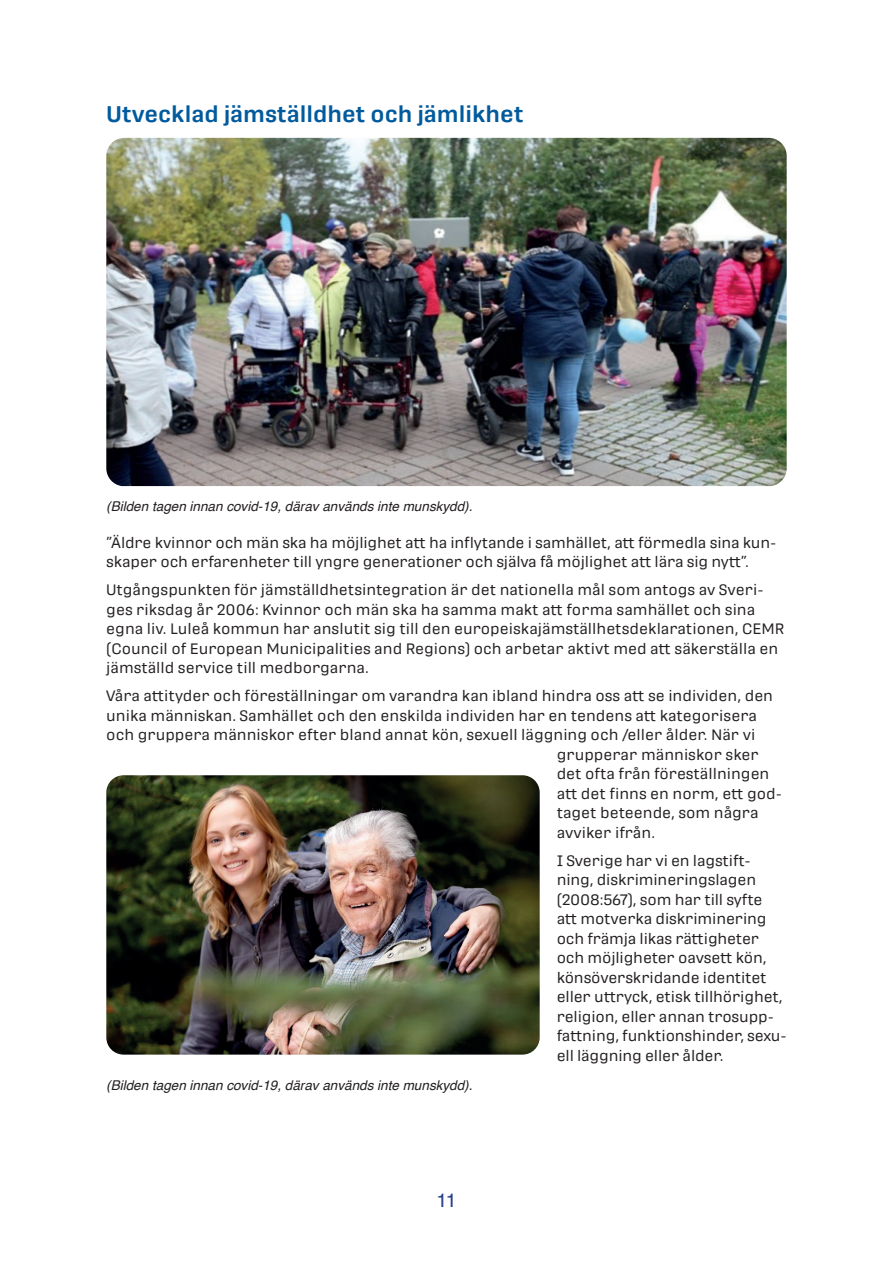
<style>
.page{position:relative;width:893px;height:1263px;background:#fff}
.page>*{position:absolute;margin:0;border:0;box-sizing:border-box;transform-origin:0 0}
.t1{font:600 22.5px "Protipo Wide";color:#015a9d}
.t2{font:19.5px "Helvetica";color:#253f8e}
.t3{font:15px/19.5px "Protipo Wide";letter-spacing:-.005em;color:#231f20}
.t4{font:italic 13.5px "Helvetica";color:#231f20}
</style>
<div class="page">
<img style="left:106px;top:138px;width:681px;height:348px">
<img style="left:106px;top:775px;width:434px;height:279px">
<h1 class="t1" style="left:106px;top:101px;width:419px">Utvecklad jämställdhet och jämlikhet</h1>
<p class="t4" style="left:106px;top:496px;width:368px">(Bilden tagen innan covid-19, därav används inte munskydd).</p>
<p class="t3" style="left:106px;top:532px;width:672px">”Äldre kvinnor och män ska ha möjlighet att ha inflytande i samhället, att förmedla sina kun&shy;skaper och erfarenheter till yngre generationer och själva få möjlighet att lära sig nytt”.</p>
<p class="t3" style="left:106px;top:580px;width:679px">Utgångspunkten för jämställdhetsintegration är det nationella mål som antogs av Sveri&shy;ges riksdag år 2006: Kvinnor och män ska ha samma makt att forma samhället och sina egna liv. Luleå kommun har anslutit sig till den europeiskajämställhetsdeklarationen, CEMR (Council of European Municipalities and Regions) och arbetar aktivt med att säkerställa en jämställd service till medborgarna.</p>
<p class="t3" style="left:106px;top:686px;width:668px">Våra attityder och föreställningar om varandra kan ibland hindra oss att se individen, den</p>
<p class="t3" style="left:106px;top:705px;width:652px">unika människan. Samhället och den enskilda individen har en tendens att kategorisera</p>
<p class="t3" style="left:106px;top:725px;width:651px">och gruppera människor efter bland annat kön, sexuell läggning och /eller ålder. När vi</p>
<p class="t3" style="left:557px;top:744px;width:204px">grupperar människor sker</p>
<p class="t3" style="left:557px;top:764px;width:214px">det ofta från föreställningen</p>
<p class="t3" style="left:557px;top:783px;width:227px">att det finns en norm, ett god-</p>
<p class="t3" style="left:557px;top:803px;width:203px">taget beteende, som några</p>
<p class="t3" style="left:557px;top:822px;width:100px">avviker ifrån.</p>
<p class="t3" style="left:557px;top:850px;width:231px">I Sverige har vi en lagstift&shy;ning, diskrimineringslagen (2008:567), som har till syfte att motverka diskriminering och främja likas rättigheter och möjligheter oavsett kön, könsöverskridande identitet eller uttryck, etisk tillhörighet, religion, eller annan trosupp&shy;fattning, funktionshinder, sexu&shy;ell läggning eller ålder.</p>
<p class="t4" style="left:106px;top:1074px;width:368px">(Bilden tagen innan covid-19, därav används inte munskydd).</p>
<h2 class="t2" style="left:436px;top:1185px;width:22px">11</h2>
</div>
